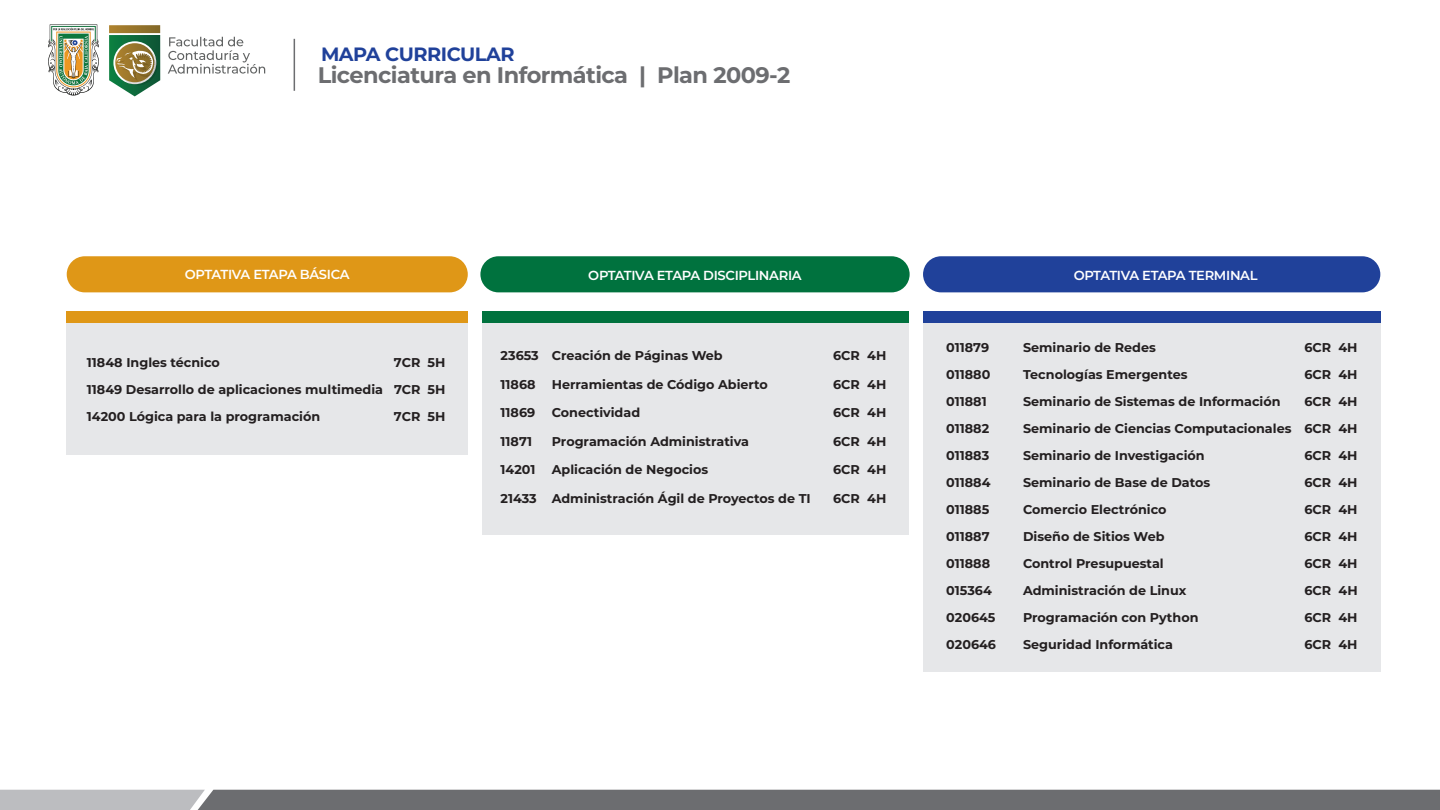
<style>
.page{position:relative;width:1440px;height:810px;background:#fff}
.page>*{position:absolute;margin:0;border:0;box-sizing:border-box;transform-origin:0 0}
.t1{font:700 22.5px "Montserrat";letter-spacing:-.025em;color:#6c6d70}
.t2{font:700 19.27px "Montserrat";letter-spacing:-.025em;color:#20419a}
.t3{font:600 13.12px "Montserrat";letter-spacing:-.025em;color:#fff}
.t4{font:700 12.75px/27px "Montserrat";color:#231f20;text-align:justify}
</style>
<div class="page">
<svg style="left:109px;top:25px;width:51px;height:8px"></svg>
<svg style="left:109px;top:35px;width:51px;height:61px"></svg>
<svg style="left:168px;top:37px;width:97px;height:37px"></svg>
<img style="left:48px;top:24px;width:51px;height:72px">
<hr style="left:294px;top:39px;width:1px;height:52px;background:#6c6d70">
<svg style="left:0;top:790px;width:1440px;height:20px;background:#77787b"></svg>
<div style="left:67px;top:256px;width:401px;height:36px;background:#df9717;border-radius:18px"></div>
<div style="left:480px;top:256px;width:430px;height:36px;background:#00723e;border-radius:18px"></div>
<div style="left:67px;top:311px;width:401px;height:144px;background:#e6e7e9"></div>
<div style="left:67px;top:311px;width:401px;height:12px;background:#df9717"></div>
<div style="left:923px;top:256px;width:457px;height:36px;background:#20419a;border-radius:18px"></div>
<div style="left:923px;top:311px;width:457px;height:360px;background:#e6e7e9"></div>
<div style="left:923px;top:311px;width:457px;height:12px;background:#20419a"></div>
<div style="left:482px;top:311px;width:426px;height:224px;background:#e6e7e9"></div>
<div style="left:482px;top:311px;width:426px;height:12px;background:#00723e"></div>
<h2 class="t2" style="left:321px;top:40px;width:195px">MAPA CURRICULAR</h2>
<h1 class="t1" style="left:318px;top:59px;width:474px">Licenciatura en Informática | Plan 2009-2</h1>
<p class="t3" style="left:185px;top:265px;width:166px">OPTATIVA ETAPA BÁSICA</p>
<p class="t3" style="left:588px;top:266px;width:215px">OPTATIVA ETAPA DISCIPLINARIA</p>
<p class="t4" style="left:87px;top:348px;width:134px">11848 Ingles técnico</p>
<p class="t4" style="left:87px;top:348px;width:360px;text-indent:307px">7CR 5H 11849 Desarrollo de aplicaciones multimedia 7CR 5H 14200 Lógica para la programación</p>
<p class="t4" style="left:394px;top:402px;width:53px">7CR 5H</p>
<p class="t4" style="left:501px;top:342px;width:224px">23653 Creación de Páginas Web</p>
<p class="t4" style="left:833px;top:342px;width:55px">6CR 4H</p>
<p class="t4" style="left:501px;top:370px;width:36px">11868</p>
<p class="t4" style="left:552px;top:370px;width:218px">Herramientas de Código Abierto</p>
<p class="t4" style="left:833px;top:370px;width:55px">6CR 4H</p>
<p class="t4" style="left:501px;top:399px;width:36px">11869</p>
<p class="t4" style="left:552px;top:399px;width:90px">Conectividad</p>
<p class="t4" style="left:833px;top:399px;width:55px">6CR 4H</p>
<p class="t4" style="left:501px;top:427px;width:33px">11871</p>
<p class="t4" style="left:552px;top:427px;width:199px">Programación Administrativa</p>
<p class="t4" style="left:833px;top:427px;width:55px">6CR 4H</p>
<p class="t4" style="left:501px;top:456px;width:36px">14201</p>
<p class="t4" style="left:552px;top:456px;width:158px">Aplicación de Negocios</p>
<p class="t4" style="left:833px;top:456px;width:55px">6CR 4H</p>
<p class="t4" style="left:501px;top:484px;width:312px">21433 Administración Ágil de Proyectos de TI</p>
<p class="t4" style="left:833px;top:484px;width:55px">6CR 4H</p>
<p class="t3" style="left:1074px;top:266px;width:185px">OPTATIVA ETAPA TERMINAL</p>
<p class="t4" style="left:946px;top:333px;width:45px">011879</p>
<p class="t4" style="left:1023px;top:333px;width:134px">Seminario de Redes</p>
<p class="t4" style="left:1304px;top:333px;width:55px">6CR 4H</p>
<p class="t4" style="left:946px;top:360px;width:46px">011880</p>
<p class="t4" style="left:1023px;top:360px;width:166px">Tecnologías Emergentes</p>
<p class="t4" style="left:1304px;top:360px;width:55px">6CR 4H</p>
<p class="t4" style="left:946px;top:387px;width:42px">011881</p>
<p class="t4" style="left:1023px;top:387px;width:259px">Seminario de Sistemas de Información</p>
<p class="t4" style="left:1304px;top:387px;width:55px">6CR 4H</p>
<p class="t4" style="left:946px;top:414px;width:44px">011882</p>
<p class="t4" style="left:1023px;top:414px;width:336px">Seminario de Ciencias Computacionales 6CR 4H</p>
<p class="t4" style="left:946px;top:441px;width:44px">011883</p>
<p class="t4" style="left:1023px;top:441px;width:183px">Seminario de Investigación</p>
<p class="t4" style="left:1304px;top:441px;width:55px">6CR 4H</p>
<p class="t4" style="left:946px;top:468px;width:46px">011884</p>
<p class="t4" style="left:1023px;top:468px;width:189px">Seminario de Base de Datos</p>
<p class="t4" style="left:1304px;top:468px;width:55px">6CR 4H</p>
<p class="t4" style="left:946px;top:495px;width:44px">011885</p>
<p class="t4" style="left:1023px;top:495px;width:145px">Comercio Electrónico</p>
<p class="t4" style="left:1304px;top:495px;width:55px">6CR 4H</p>
<p class="t4" style="left:946px;top:522px;width:45px">011887</p>
<p class="t4" style="left:1023px;top:522px;width:143px">Diseño de Sitios Web</p>
<p class="t4" style="left:1304px;top:522px;width:55px">6CR 4H</p>
<p class="t4" style="left:946px;top:549px;width:45px">011888</p>
<p class="t4" style="left:1023px;top:549px;width:142px">Control Presupuestal</p>
<p class="t4" style="left:1304px;top:549px;width:55px">6CR 4H</p>
<p class="t4" style="left:946px;top:576px;width:47px">015364</p>
<p class="t4" style="left:1023px;top:576px;width:165px">Administración de Linux</p>
<p class="t4" style="left:1304px;top:576px;width:55px">6CR 4H</p>
<p class="t4" style="left:946px;top:603px;width:51px">020645</p>
<p class="t4" style="left:1023px;top:603px;width:177px">Programación con Python</p>
<p class="t4" style="left:1304px;top:603px;width:55px">6CR 4H</p>
<p class="t4" style="left:946px;top:630px;width:51px">020646</p>
<p class="t4" style="left:1023px;top:630px;width:152px">Seguridad Informática</p>
<p class="t4" style="left:1304px;top:630px;width:55px">6CR 4H</p>
</div>
